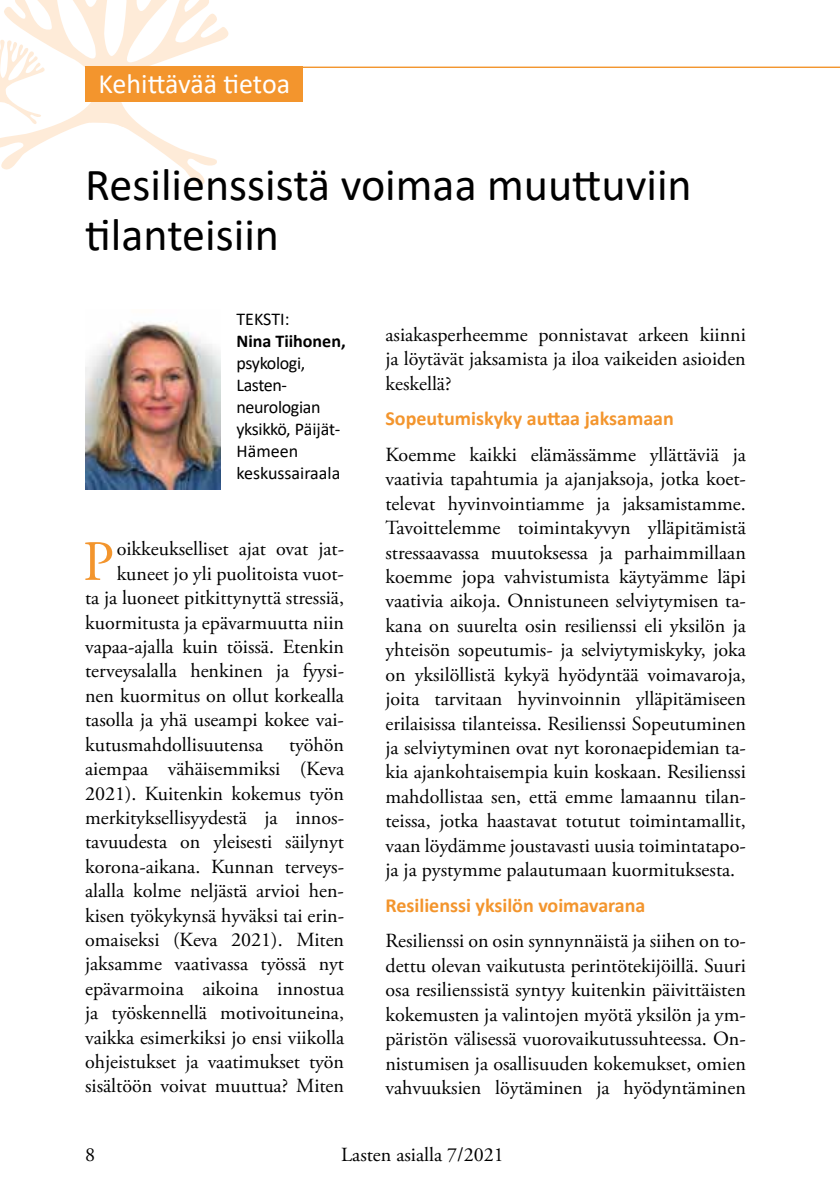
<style>
.page{position:relative;width:840px;height:1191px;background:#fff}
.page>*{position:absolute;margin:0;border:0;box-sizing:border-box;transform-origin:0 0}
.t1{font:56.8px "Adobe Garamond Pro";color:#f3952d}
.t2{font:46px/50px "Calibri";color:#000}
.t3{font:28px "Calibri";letter-spacing:-.005em;color:#fff}
.t4{font:20px/24.4px "Adobe Garamond Pro";color:#000;text-align:justify}
.t5{font:700 20px "Calibri";color:#f3952d}
.t6{font:18px/22px "Calibri";letter-spacing:-.02em;color:#000}
.t7{font:700 18px "Calibri";color:#000}
</style>
<div class="page">
<svg style="left:0;top:0;width:232px;height:185px"></svg>
<div style="left:85px;top:67px;width:217px;height:35px;background:#f3952d"></div>
<hr style="left:85px;top:67px;width:754px;height:1px;background:#f3952d">
<img style="left:85px;top:322px;width:135px;height:167px">
<h3 class="t3" style="left:98px;top:64px;width:193px">Kehittävää tietoa</h3>
<h2 class="t2" style="left:85px;top:159px;width:607px">Resilienssistä voimaa muuttuviin tilanteisiin</h2>
<p class="t6" style="left:236px;top:307px;width:55px">TEKSTI:</p>
<p class="t7" style="left:236px;top:328px;width:111px">Nina Tiihonen,</p>
<p class="t6" style="left:236px;top:351px;width:105px">psykologi,<br>Lasten&shy;neurologian yksikkö, Päijät-<br>Hämeen keskussairaala</p>
<h1 class="t1" style="left:83px;top:528px;width:33px">P</h1>
<p class="t4" style="left:117px;top:537px;width:229px">oikkeukselliset ajat ovat jat-</p>
<p class="t4" style="left:117px;top:562px;width:229px">kuneet jo yli puolitoista vuot-</p>
<p class="t4" style="left:85px;top:586px;width:260px">ta ja luoneet pitkittynyttä stressiä,</p>
<p class="t4" style="left:85px;top:611px;width:260px">kuormitusta ja epävarmuutta niin</p>
<p class="t4" style="left:85px;top:635px;width:260px">vapaa-ajalla kuin töissä. Etenkin</p>
<p class="t4" style="left:85px;top:659px;width:260px">terveysalalla henkinen ja fyysi-</p>
<p class="t4" style="left:85px;top:684px;width:260px">nen kuormitus on ollut korkealla</p>
<p class="t4" style="left:85px;top:708px;width:260px">tasolla ja yhä useampi kokee vai-</p>
<p class="t4" style="left:85px;top:733px;width:179px">kutusmahdollisuutensa</p>
<p class="t4" style="left:85px;top:733px;width:260px;text-indent:204px">työhön aiempaa vähäisemmiksi (Keva 2021). Kuitenkin kokemus työn merkityksellisyydestä ja innos&shy;tavuudesta on yleisesti säilynyt korona-aikana. Kunnan terveys&shy;alalla kolme neljästä arvioi hen&shy;kisen työkykynsä hyväksi tai erin&shy;omaiseksi (Keva 2021). Miten jaksamme vaativassa työssä nyt epävarmoina aikoina innostua ja työskennellä motivoituneina, vaikka esimerkiksi jo ensi viikolla ohjeistukset ja vaatimukset työn sisältöön voivat muuttua? Miten</p>
<p class="t4" style="left:385px;top:323px;width:361px">asiakasperheemme ponnistavat arkeen kiinni ja löytävät jaksamista ja iloa vaikeiden asioiden keskellä?</p>
<p class="t5" style="left:385px;top:404px;width:290px">Sopeutumiskyky auttaa jaksamaan</p>
<p class="t4" style="left:385px;top:443px;width:362px">Koemme kaikki elämässämme yllättäviä ja vaativia tapahtumia ja ajanjaksoja, jotka koet&shy;televat hyvinvointiamme ja jaksamistamme.<br>Tavoittelemme toimintakyvyn ylläpitämistä stressaavassa muutoksessa ja parhaimmillaan koemme jopa vahvistumista käytyämme läpi vaativia aikoja. Onnistuneen selviytymisen ta&shy;kana on suurelta osin resilienssi eli yksilön ja yhteisön sopeutumis- ja selviytymiskyky, joka on yksilöllistä kykyä hyödyntää voimavaroja, joita tarvitaan hyvinvoinnin ylläpitämiseen erilaisissa tilanteissa. Resilienssi Sopeutuminen ja selviytyminen ovat nyt koronaepidemian ta&shy;kia ajankohtaisempia kuin koskaan. Resilienssi mahdollistaa sen, että emme lamaannu tilan&shy;teissa, jotka haastavat totutut toimintamallit, vaan löydämme joustavasti uusia toimintatapo&shy;ja ja pystymme palautumaan kuormituksesta.</p>
<p class="t5" style="left:385px;top:891px;width:261px">Resilienssi yksilön voimavarana</p>
<p class="t4" style="left:385px;top:929px;width:362px">Resilienssi on osin synnynnäistä ja siihen on to&shy;dettu olevan vaikutusta perintötekijöillä. Suuri osa resilienssistä syntyy kuitenkin päivittäisten kokemusten ja valintojen myötä yksilön ja ym&shy;päristön välisessä vuorovaikutussuhteessa. On&shy;nistumisen ja osallisuuden kokemukset, omien vahvuuksien löytäminen ja hyödyntäminen</p>
<p class="t4" style="left:85px;top:1142px;width:11px">8</p>
<p class="t4" style="left:341px;top:1142px;width:164px">Lasten asialla 7/2021</p>
</div>
